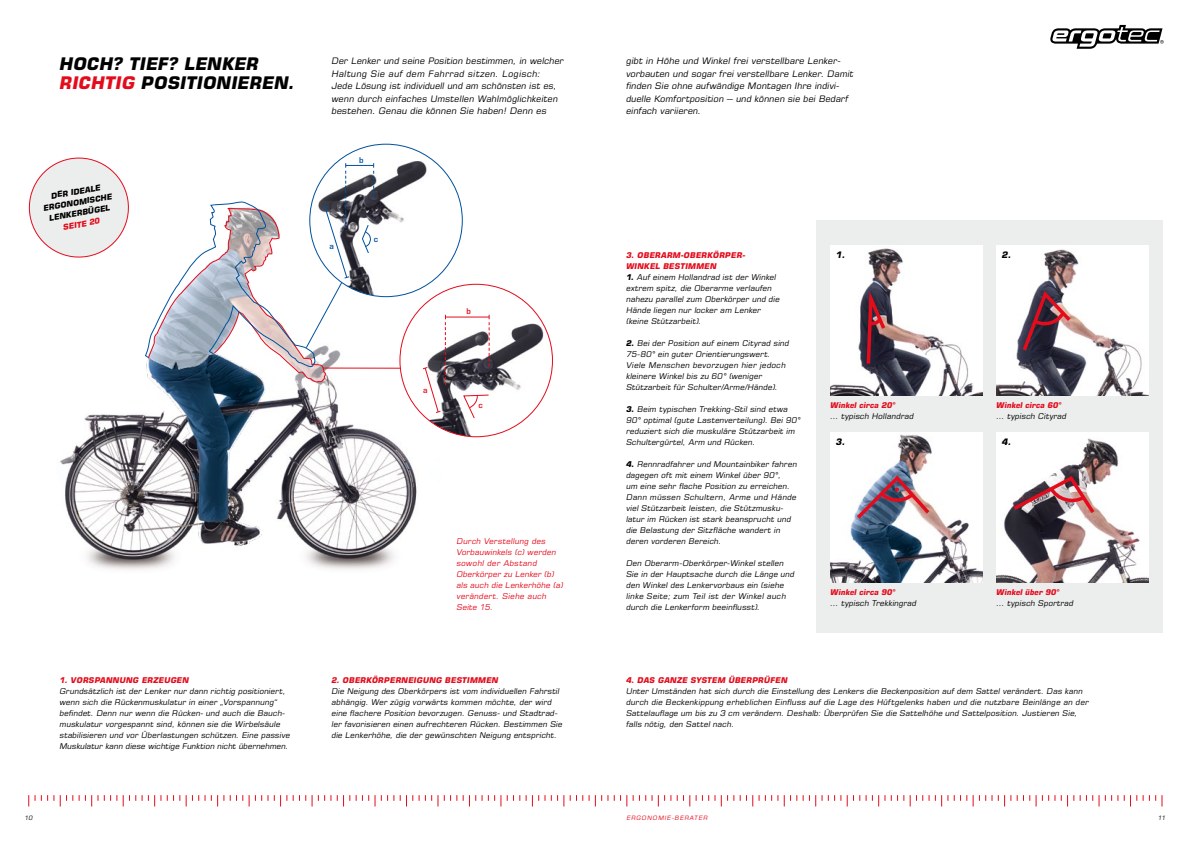
<style>
.page{position:relative;width:1191px;height:842px;background:#fff}
.page>*{position:absolute;margin:0;border:0;box-sizing:border-box;transform-origin:0 0}
.t1{font:italic 700 17.5px/18.7px "Eurostile LT Pro";letter-spacing:.01em;color:#000}
.t2{font:italic 9px/12.5px "Eurostile LT Pro";letter-spacing:.02em;color:#000}
.t3{font:italic 700 9px "Eurostile LT Pro";color:#000}
.t4{font:italic 8px/11px "Eurostile LT Pro";letter-spacing:.025em;color:#000}
.t5{font:italic 700 8px/11px "Eurostile LT Pro";letter-spacing:.02em;color:#e30c1c}
.t6{font:italic 8px/11px "Eurostile LT Pro";letter-spacing:.025em;color:#e30c1c}
.t7{font:italic 700 8px/11px "Eurostile LT Pro";color:#000;text-align:center}
.t8{font:600 8px "Eurostile LT Pro";color:#e30c1c}
.t9{font:600 8px "Eurostile LT Pro";color:#00519e}
.t10{font:italic 6px "Eurostile LT Pro";letter-spacing:.125em;color:#e30c1c}
.t11{font:italic 6px "Eurostile LT Pro";color:#000}
.s1{color:#e30c1c}
.s2{font-weight:700}
</style>
<div class="page">
<svg style="left:230px;top:795px;width:13px;height:6px"></svg>
<svg style="left:444px;top:795px;width:13px;height:6px"></svg>
<svg style="left:381px;top:795px;width:13px;height:6px"></svg>
<svg style="left:293px;top:795px;width:13px;height:6px"></svg>
<svg style="left:507px;top:795px;width:13px;height:6px"></svg>
<svg style="left:249px;top:795px;width:19px;height:11px"></svg>
<svg style="left:463px;top:795px;width:19px;height:11px"></svg>
<svg style="left:419px;top:795px;width:19px;height:11px"></svg>
<svg style="left:400px;top:795px;width:13px;height:11px"></svg>
<svg style="left:356px;top:795px;width:19px;height:11px"></svg>
<svg style="left:337px;top:795px;width:13px;height:11px"></svg>
<svg style="left:312px;top:795px;width:19px;height:11px"></svg>
<svg style="left:274px;top:795px;width:13px;height:11px"></svg>
<svg style="left:488px;top:795px;width:13px;height:11px"></svg>
<svg style="left:551px;top:795px;width:13px;height:11px"></svg>
<svg style="left:526px;top:795px;width:19px;height:11px"></svg>
<svg style="left:633px;top:795px;width:19px;height:6px"></svg>
<svg style="left:570px;top:795px;width:19px;height:6px"></svg>
<svg style="left:702px;top:795px;width:13px;height:6px"></svg>
<svg style="left:765px;top:795px;width:13px;height:6px"></svg>
<svg style="left:677px;top:795px;width:19px;height:11px"></svg>
<svg style="left:658px;top:795px;width:13px;height:11px"></svg>
<svg style="left:614px;top:795px;width:13px;height:11px"></svg>
<svg style="left:595px;top:795px;width:13px;height:11px"></svg>
<svg style="left:721px;top:795px;width:13px;height:11px"></svg>
<svg style="left:740px;top:795px;width:19px;height:11px"></svg>
<svg style="left:784px;top:795px;width:19px;height:11px"></svg>
<svg style="left:853px;top:795px;width:13px;height:6px"></svg>
<svg style="left:809px;top:795px;width:13px;height:11px"></svg>
<svg style="left:828px;top:795px;width:19px;height:11px"></svg>
<svg style="left:979px;top:795px;width:13px;height:6px"></svg>
<svg style="left:916px;top:795px;width:13px;height:6px"></svg>
<svg style="left:872px;top:795px;width:13px;height:11px"></svg>
<svg style="left:1042px;top:795px;width:19px;height:6px"></svg>
<svg style="left:998px;top:795px;width:19px;height:11px"></svg>
<svg style="left:960px;top:795px;width:13px;height:11px"></svg>
<svg style="left:935px;top:795px;width:19px;height:11px"></svg>
<svg style="left:891px;top:795px;width:19px;height:11px"></svg>
<svg style="left:1023px;top:795px;width:13px;height:11px"></svg>
<svg style="left:1086px;top:795px;width:13px;height:11px"></svg>
<svg style="left:1067px;top:795px;width:13px;height:11px"></svg>
<svg style="left:1105px;top:795px;width:19px;height:6px"></svg>
<svg style="left:1130px;top:795px;width:13px;height:11px"></svg>
<svg style="left:1149px;top:795px;width:13px;height:11px"></svg>
<svg style="left:205px;top:795px;width:19px;height:11px"></svg>
<svg style="left:161px;top:795px;width:19px;height:6px"></svg>
<svg style="left:98px;top:795px;width:19px;height:6px"></svg>
<svg style="left:35px;top:795px;width:13px;height:6px"></svg>
<svg style="left:186px;top:795px;width:13px;height:11px"></svg>
<svg style="left:142px;top:795px;width:13px;height:11px"></svg>
<svg style="left:123px;top:795px;width:13px;height:11px"></svg>
<svg style="left:79px;top:795px;width:13px;height:11px"></svg>
<svg style="left:54px;top:795px;width:19px;height:11px"></svg>
<img style="left:87px;top:544px;width:307px;height:26px">
<img style="left:400px;top:284px;width:152px;height:153px;border-radius:76px">
<hr style="left:445px;top:317px;width:44px;height:1px;background:#e30c1c">
<svg style="left:488px;top:315px;width:1px;height:51px"></svg>
<img style="left:60px;top:143px;width:393px;height:401px">
<svg style="left:462px;top:394px;width:27px;height:25px"></svg>
<svg style="left:145px;top:163px;width:229px;height:220px"></svg>
<div style="left:816px;top:220px;width:346px;height:413px;background:#eceded"></div>
<img style="left:996px;top:245px;width:152px;height:150px">
<svg style="left:1019px;top:288px;width:55px;height:66px;background:#91757e"></svg>
<img style="left:830px;top:433px;width:152px;height:149px">
<svg style="left:852px;top:473px;width:81px;height:52px;background:#b2a1ae"></svg>
<img style="left:996px;top:433px;width:152px;height:149px">
<svg style="left:1009px;top:474px;width:88px;height:43px;background:#b18f93"></svg>
<img style="left:830px;top:245px;width:152px;height:150px">
<svg style="left:864px;top:283px;width:24px;height:84px;background:#5d3240"></svg>
<svg style="left:1050px;top:25px;width:113px;height:24px"></svg>
<svg style="left:28px;top:154px;width:104px;height:107px"></svg>
<h1 class="t1" style="left:60px;top:54px;width:236px">HOCH? TIEF? LENKER<br><span class="s1">RICHTIG</span> POSITIONIEREN.</h1>
<p class="t7" style="left:41px;top:192px;width:71px;rotate:-10deg">DER ID EALE<br>ERGONOMISCHE<br>LENKERBÜGEL</p>
<p class="t5" style="left:62px;top:222px;width:39px;rotate:-10deg">SEITE 20</p>
<p class="t2" style="left:332px;top:54px;width:234px">Der Lenker und seine Position bestimmen, in welcher Haltung Sie auf dem Fahrrad sitzen. Logisch:<br>Jede Lösung ist individuell und am schönsten ist es, wenn durch einfaches Umstellen Wahlmöglichkeiten bestehen. Genau die können Sie haben! Denn es</p>
<p class="t9" style="left:359px;top:155px;width:6px">b</p>
<p class="t9" style="left:329px;top:241px;width:6px">a</p>
<p class="t9" style="left:374px;top:234px;width:6px">c</p>
<p class="t8" style="left:423px;top:385px;width:6px">a</p>
<p class="t8" style="left:466px;top:306px;width:6px">b</p>
<p class="t8" style="left:478px;top:400px;width:6px">c</p>
<p class="t5" style="left:60px;top:674px;width:131px">1. VORSPANNUNG ERZEUGEN</p>
<p class="t4" style="left:60px;top:685px;width:232px">Grundsätzlich ist der Lenker nur dann richtig positioniert, wenn sich die Rückenmuskulatur in einer „Vorspannung“ befindet. Denn nur wenn die Rücken- und auch die Bauch&shy;muskulatur vorgespannt sind, können sie die Wirbelsäule stabilisieren und vor Überlastungen schützen. Eine passive Muskulatur kann diese wichtige Funktion nicht übernehmen.</p>
<p class="t6" style="left:457px;top:535px;width:108px">Durch Verstellung des<br>Vorbauwinkels (c) werden sowohl der Abstand<br>Oberkörper zu Lenker (b) als auch die Lenkerhöhe (a) verändert. Siehe auch<br>Seite 15.</p>
<p class="t5" style="left:332px;top:674px;width:168px">2. OBERKÖRPERNEIGUNG BESTIMMEN</p>
<p class="t4" style="left:332px;top:685px;width:232px">Die Neigung des Oberkörpers ist vom individuellen Fahrstil abhängig. Wer zügig vorwärts kommen möchte, der wird eine flachere Position bevorzugen. Genuss- und Stadtrad&shy;ler favorisieren einen aufrechteren Rücken. Bestimmen Sie die Lenkerhöhe, die der gewünschten Neigung entspricht.</p>
<p class="t2" style="left:626px;top:54px;width:229px">gibt in Höhe und Winkel frei verstellbare Lenker&shy;vorbauten und sogar frei verstellbare Lenker. Damit finden Sie ohne aufwändige Montagen Ihre indivi&shy;duelle Komfortposition – und können sie bei Bedarf einfach variieren.</p>
<p class="t5" style="left:626px;top:249px;width:120px">3. OBERARM-OBERKÖRPER-<br>WINKEL BESTIMMEN</p>
<p class="t4" style="left:626px;top:271px;width:155px"><span class="s2">1.</span> Auf einem Hollandrad ist der Winkel extrem spitz, die Oberarme verlaufen nahezu parallel zum Oberkörper und die Hände liegen nur locker am Lenker (keine Stützarbeit).</p>
<p class="t4" style="left:626px;top:337px;width:164px"><span class="s2">2.</span> Bei der Position auf einem Cityrad sind 75-80° ein guter Orientierungswert.<br>Viele Menschen bevorzugen hier jedoch kleinere Winkel bis zu 60° (weniger Stützarbeit für Schulter/Arme/Hände).</p>
<p class="t4" style="left:626px;top:403px;width:176px"><span class="s2">3.</span> Beim typischen Trekking-Stil sind etwa 90° optimal (gute Lastenverteilung). Bei 90° reduziert sich die muskuläre Stützarbeit im Schultergürtel, Arm und Rücken.</p>
<p class="t4" style="left:626px;top:458px;width:172px"><span class="s2">4.</span> Rennradfahrer und Mountainbiker fahren dagegen oft mit einem Winkel über 90°,<br>um eine sehr flache Position zu erreichen.<br>Dann müssen Schultern, Arme und Hände viel Stützarbeit leisten, die Stützmusku&shy;latur im Rücken ist stark beansprucht und die Belastung der Sitzfläche wandert in deren vorderen Bereich.</p>
<p class="t4" style="left:626px;top:557px;width:170px">Den Oberarm-Oberkörper-Winkel stellen Sie in der Hauptsache durch die Länge und den Winkel des Lenkervorbaus ein (siehe linke Seite; zum Teil ist der Winkel auch durch die Lenkerform beeinflusst).</p>
<p class="t3" style="left:836px;top:249px;width:11px">1.</p>
<p class="t3" style="left:1002px;top:249px;width:11px">2.</p>
<p class="t5" style="left:830px;top:399px;width:66px">WINKEL CIRCA 20°</p>
<p class="t4" style="left:830px;top:410px;width:85px">… typisch Hollandrad</p>
<p class="t5" style="left:996px;top:399px;width:66px">WINKEL CIRCA 60°</p>
<p class="t4" style="left:996px;top:410px;width:72px">… typisch Cityrad</p>
<p class="t3" style="left:836px;top:436px;width:11px">3.</p>
<p class="t3" style="left:1002px;top:436px;width:11px">4.</p>
<p class="t5" style="left:830px;top:587px;width:66px">WINKEL CIRCA 90°</p>
<p class="t4" style="left:830px;top:598px;width:88px">… typisch Trekkingrad</p>
<p class="t5" style="left:996px;top:587px;width:64px">WINKEL ÜBER 90°</p>
<p class="t4" style="left:996px;top:598px;width:78px">… typisch Sportrad</p>
<p class="t5" style="left:626px;top:674px;width:163px">4. DAS GANZE SYSTEM ÜBERPRÜFEN</p>
<p class="t4" style="left:626px;top:685px;width:464px">Unter Umständen hat sich durch die Einstellung des Lenkers die Beckenposition auf dem Sattel verändert. Das kann durch die Beckenkippung erheblichen Einfluss auf die Lage des Hüftgelenks haben und die nutzbare Beinlänge an der Sattelauflage um bis zu 3 cm verändern. Deshalb: Überprüfen Sie die Sattelhöhe und Sattelposition. Justieren Sie, falls nötig, den Sattel nach.</p>
<p class="t11" style="left:25px;top:814px;width:9px">10</p>
<p class="t11" style="left:1158px;top:814px;width:9px">11</p>
<p class="t10" style="left:626px;top:814px;width:83px">Ergonomie-berater</p>
</div>
